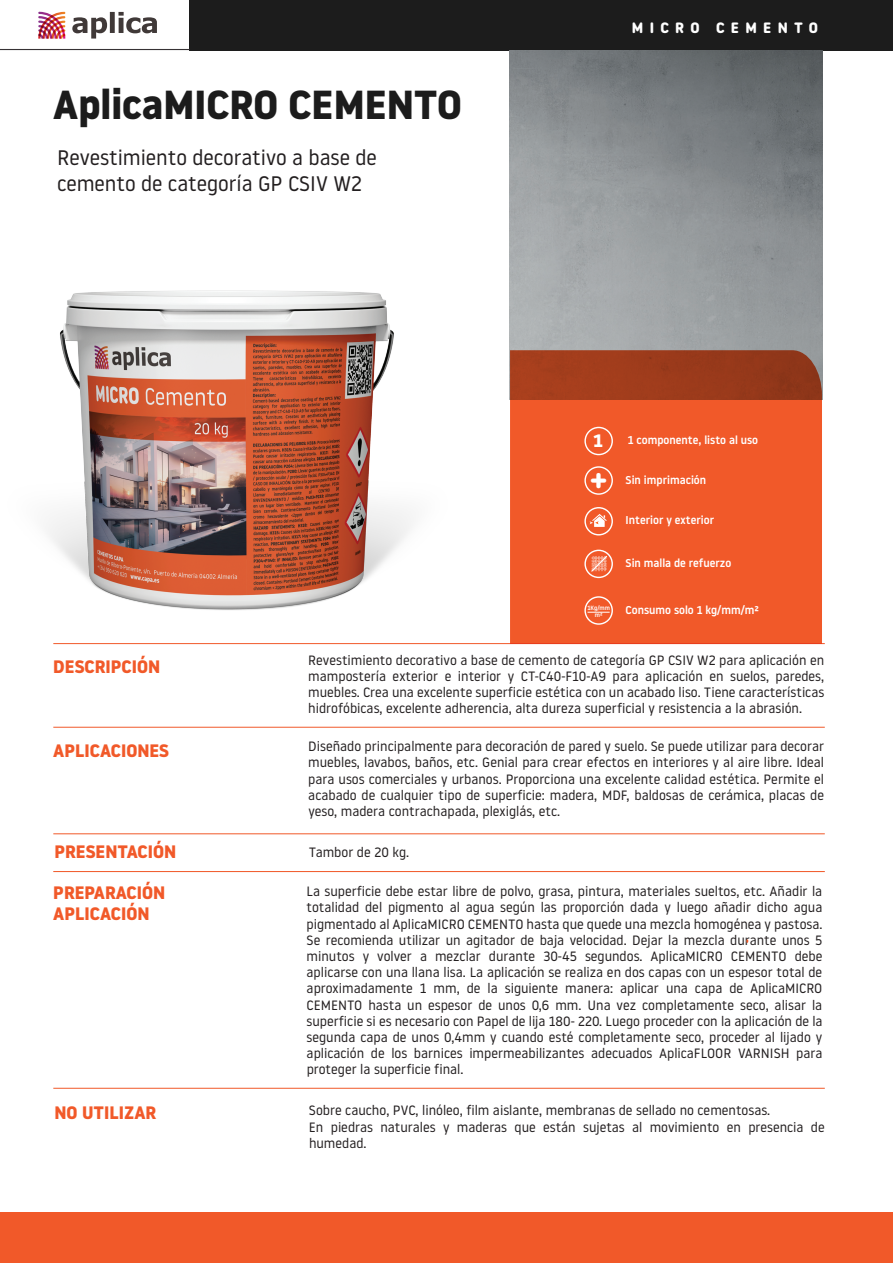
<style>
.page{position:relative;width:893px;height:1263px;background:#fff}
.page>*{position:absolute;margin:0;border:0;box-sizing:border-box;transform-origin:0 0}
.t1{font:700 40.5px "Noway";color:#1c1c1c}
.t2{font:700 31.05px "Noway Round";color:#fff}
.t3{font:21px/25.2px "Noway";letter-spacing:-.005em;color:#231f20}
.t4{font:700 18px/21.6px "Noway";color:#f15929}
.t5{font:700 18px "Noway";color:#fff}
.t6{font:700 15px "Noway Round";letter-spacing:.42em;color:#fff}
.t7{font:13.5px/16.2px "Noway";color:#231f20;text-align:justify}
.t8{font:500 11.4px "Noway";color:#fff}
.t9{font:500 6.15px/7.4px "Noway";color:#fff;text-align:center}
</style>
<div class="page">
<div style="left:190px;top:0;width:703px;height:50px;background:#1c1c1c"></div>
<div style="left:0;top:1213px;width:893px;height:50px;background:#f15929"></div>
<hr style="left:53px;top:643px;width:772px;height:1px;background:#f15929">
<hr style="left:53px;top:727px;width:772px;height:1px;background:#f15929">
<hr style="left:53px;top:833px;width:772px;height:1px;background:#f15929">
<hr style="left:53px;top:1088px;width:772px;height:1px;background:#f15929">
<hr style="left:53px;top:871px;width:772px;height:1px;background:#f15929">
<img style="left:509px;top:50px;width:313px;height:300px">
<svg style="left:514px;top:350px;width:308px;height:294px;background:#e25427"></svg>
<hr style="left:0;top:49px;width:190px;height:1px;background:#363234">
<div style="left:584px;top:427px;width:29px;height:28px;border:1px solid #fff;border-radius:50%"></div>
<div style="left:584px;top:466px;width:29px;height:29px;border:1px solid #fff;border-radius:50%"></div>
<div style="left:584px;top:507px;width:29px;height:28px;border:1px solid #fff;border-radius:50%"></div>
<div style="left:584px;top:550px;width:29px;height:28px;border:1px solid #fff;border-radius:50%"></div>
<div style="left:584px;top:596px;width:29px;height:29px;border:1px solid #fff;border-radius:50%"></div>
<svg style="left:589px;top:514px;width:18px;height:13px"></svg>
<svg style="left:587px;top:612px;width:23px;height:1px"></svg>
<svg style="left:590px;top:554px;width:18px;height:19px"></svg>
<svg style="left:38px;top:12px;width:27px;height:27px"></svg>
<svg style="left:72px;top:12px;width:85px;height:27px"></svg>
<img style="left:48px;top:207px;width:466px;height:438px">
<h1 class="t1" style="left:53px;top:82px;width:410px">AplicaMICRO CEMENTO</h1>
<h3 class="t3" style="left:57px;top:145px;width:321px">Revestimiento decorativo a base de cemento de categoría GP CSIV W2</h3>
<p class="t6" style="left:632px;top:19px;width:188px">MICRO CEMENTO</p>
<h3 class="t5" style="left:593px;top:430px;width:11px">1</h3>
<h2 class="t2" style="left:590px;top:461px;width:18px">+</h2>
<p class="t9" style="left:587px;top:604px;width:24px">1Kg/mm m²</p>
<p class="t8" style="left:628px;top:432px;width:132px">1 componente, listo al uso</p>
<p class="t8" style="left:626px;top:472px;width:82px">Sin imprimación</p>
<p class="t8" style="left:626px;top:512px;width:90px">Interior y exterior</p>
<p class="t8" style="left:626px;top:556px;width:107px">Sin malla de refuerzo</p>
<p class="t8" style="left:626px;top:602px;width:135px">Consumo solo 1 kg/mm/m²</p>
<h3 class="t4" style="left:53px;top:656px;width:108px">DESCRIPCIÓN</h3>
<h3 class="t4" style="left:53px;top:740px;width:117px">APLICACIONES</h3>
<p class="t7" style="left:308px;top:651px;width:517px">Revestimiento decorativo a base de cemento de categoría GP CSIV W2 para aplicación en mampostería exterior e interior y CT-C40-F10-A9 para aplicación en suelos, paredes, muebles. Crea una excelente superficie estética con un acabado liso. Tiene características hidrofóbicas, excelente adherencia, alta dureza superficial y resistencia a la abrasión.</p>
<p class="t7" style="left:308px;top:738px;width:517px">Diseñado principalmente para decoración de pared y suelo. Se puede utilizar para decorar muebles, lavabos, baños, etc. Genial para crear efectos en interiores y al aire libre. Ideal para usos comerciales y urbanos. Proporciona una excelente calidad estética. Permite el acabado de cualquier tipo de superficie: madera, MDF, baldosas de cerámica, placas de yeso, madera contrachapada, plexiglás, etc.</p>
<h3 class="t4" style="left:54px;top:840px;width:123px">PRESENTACIÓN</h3>
<p class="t7" style="left:309px;top:843px;width:102px">Tambor de 20 kg.</p>
<h3 class="t4" style="left:53px;top:882px;width:113px">PREPARACIÓN<br>APLICACIÓN</h3>
<h3 class="t4" style="left:54px;top:1102px;width:103px">NO UTILIZAR</h3>
<p class="t7" style="left:307px;top:883px;width:518px">La superficie debe estar libre de polvo, grasa, pintura, materiales sueltos, etc. Añadir la totalidad del pigmento al agua según las proporción dada y luego añadir dicho agua pigmentado al AplicaMICRO CEMENTO hasta que quede una mezcla homogénea y pastosa.<br>Se recomienda utilizar un agitador de baja velocidad. Dejar la mezcla durante unos 5 minutos y volver a mezclar durante 30-45 segundos. AplicaMICRO CEMENTO debe aplicarse con una llana lisa. La aplicación se realiza en dos capas con un espesor total de aproximadamente 1 mm, de la siguiente manera: aplicar una capa de AplicaMICRO CEMENTO hasta un espesor de unos 0,6 mm. Una vez completamente seco, alisar la superficie si es necesario con Papel de lija 180- 220. Luego proceder con la aplicación de la segunda capa de unos 0,4mm y cuando esté completamente seco, proceder al lijado y aplicación de los barnices impermeabilizantes adecuados AplicaFLOOR VARNISH para proteger la superficie final.</p>
<p class="t7" style="left:309px;top:1102px;width:517px;text-align:left">Sobre caucho, PVC, linóleo, film aislante, membranas de sellado no cementosas.<br>En piedras naturales y maderas que están sujetas al movimiento en presencia de humedad.</p>
</div>
